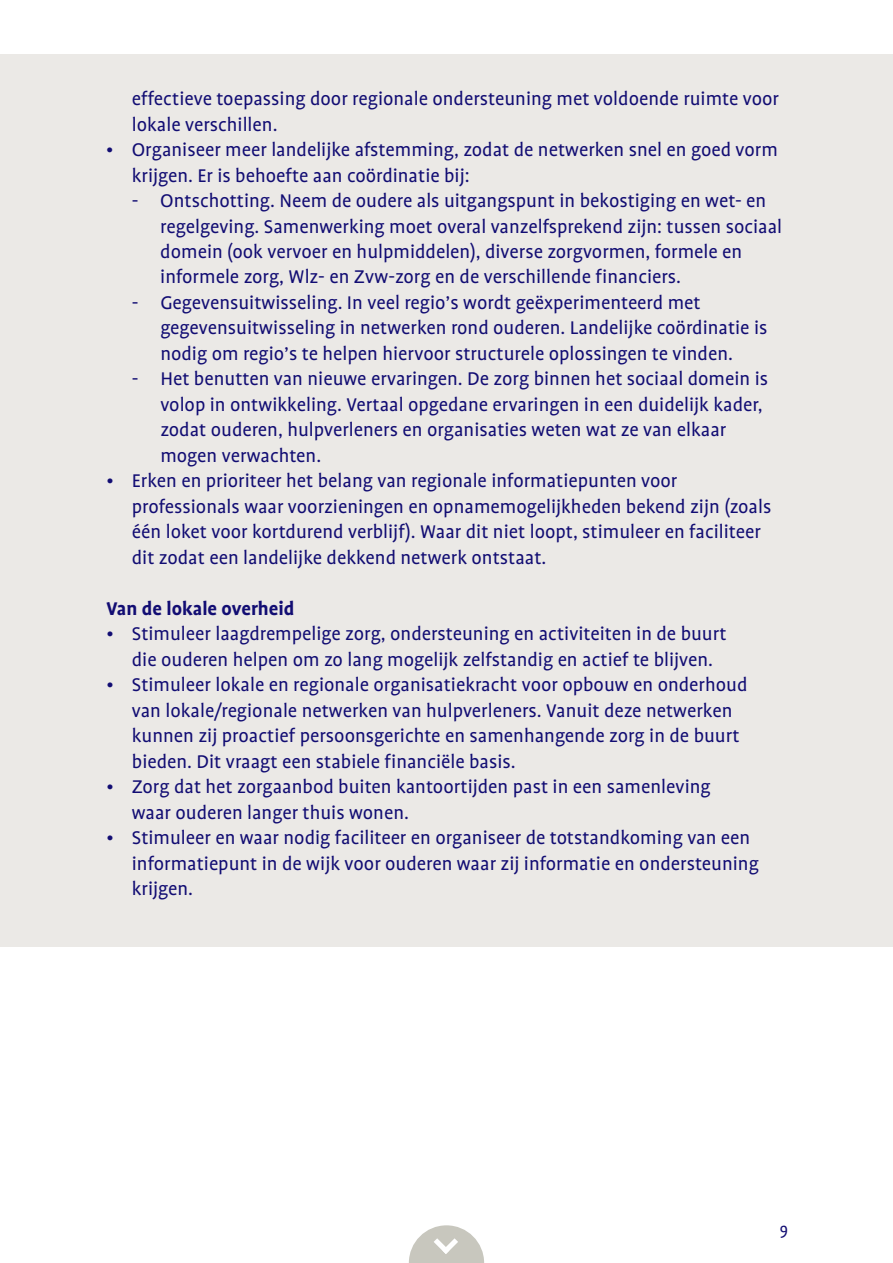
<style>
.page{position:relative;width:893px;height:1263px;background:#fff}
.page>*{position:absolute;margin:0;border:0;box-sizing:border-box;transform-origin:0 0}
.t1{font:21px/25.5px "Profile OT";color:#120d73}
.t2{font:700 21px "Profile OT";color:#120d73}
.t3{font:18px "Profile OT";color:#120d73}
</style>
<div class="page">
<div style="left:0;top:54px;width:893px;height:893px;background:#ebe9e6"></div>
<svg style="left:409px;top:1225px;width:75px;height:38px"></svg>
<p class="t1" style="left:132px;top:86px;width:649px">effectieve toepassing door regionale ondersteuning met voldoende ruimte voor lokale verschillen.</p>
<p class="t1" style="left:132px;top:137px;width:648px;text-indent:-26px">• Organiseer meer landelijke afstemming, zodat de netwerken snel en goed vorm krijgen. Er is behoefte aan coördinatie bij:</p>
<p class="t1" style="left:160px;top:188px;width:623px;text-indent:-28px">- Ontschotting. Neem de oudere als uitgangspunt in bekostiging en wet- en regelgeving. Samenwerking moet overal vanzelfsprekend zijn: tussen sociaal domein (ook vervoer en hulpmiddelen), diverse zorgvormen, formele en informele zorg, Wlz- en Zvw-zorg en de verschillende financiers.</p>
<p class="t1" style="left:160px;top:290px;width:609px;text-indent:-28px">- Gegevensuitwisseling. In veel regio’s wordt geëxperimenteerd met gegevensuitwisseling in netwerken rond ouderen. Landelijke coördinatie is nodig om regio’s te helpen hiervoor structurele oplossingen te vinden.</p>
<p class="t1" style="left:160px;top:367px;width:609px;text-indent:-28px">- Het benutten van nieuwe ervaringen. De zorg binnen het sociaal domein is volop in ontwikkeling. Vertaal opgedane ervaringen in een duidelijk kader, zodat ouderen, hulpverleners en organisaties weten wat ze van elkaar mogen verwachten.</p>
<p class="t1" style="left:132px;top:469px;width:641px;text-indent:-26px">• Erken en prioriteer het belang van regionale informatiepunten voor professionals waar voorzieningen en opnamemogelijkheden bekend zijn (zoals één loket voor kortdurend verblijf). Waar dit niet loopt, stimuleer en faciliteer dit zodat een landelijke dekkend netwerk ontstaat.</p>
<p class="t2" style="left:106px;top:597px;width:190px">Van de lokale overheid</p>
<p class="t1" style="left:106px;top:622px;width:622px;text-align:center">• Stimuleer laagdrempelige zorg, ondersteuning en activiteiten in de buurt die ouderen helpen om zo lang mogelijk zelfstandig en actief te blijven.</p>
<p class="t1" style="left:132px;top:673px;width:617px;text-indent:-26px">• Stimuleer lokale en regionale organisatiekracht voor opbouw en onderhoud van lokale/regionale netwerken van hulpverleners. Vanuit deze netwerken kunnen zij proactief persoonsgerichte en samenhangende zorg in de buurt bieden. Dit vraagt een stabiele financiële basis.</p>
<p class="t1" style="left:132px;top:775px;width:580px;text-indent:-26px">• Zorg dat het zorgaanbod buiten kantoortijden past in een samenleving waar ouderen langer thuis wonen.</p>
<p class="t1" style="left:132px;top:826px;width:628px;text-indent:-26px">• Stimuleer en waar nodig faciliteer en organiseer de totstandkoming van een informatiepunt in de wijk voor ouderen waar zij informatie en ondersteuning krijgen.</p>
<p class="t3" style="left:780px;top:1219px;width:10px">9</p>
</div>
